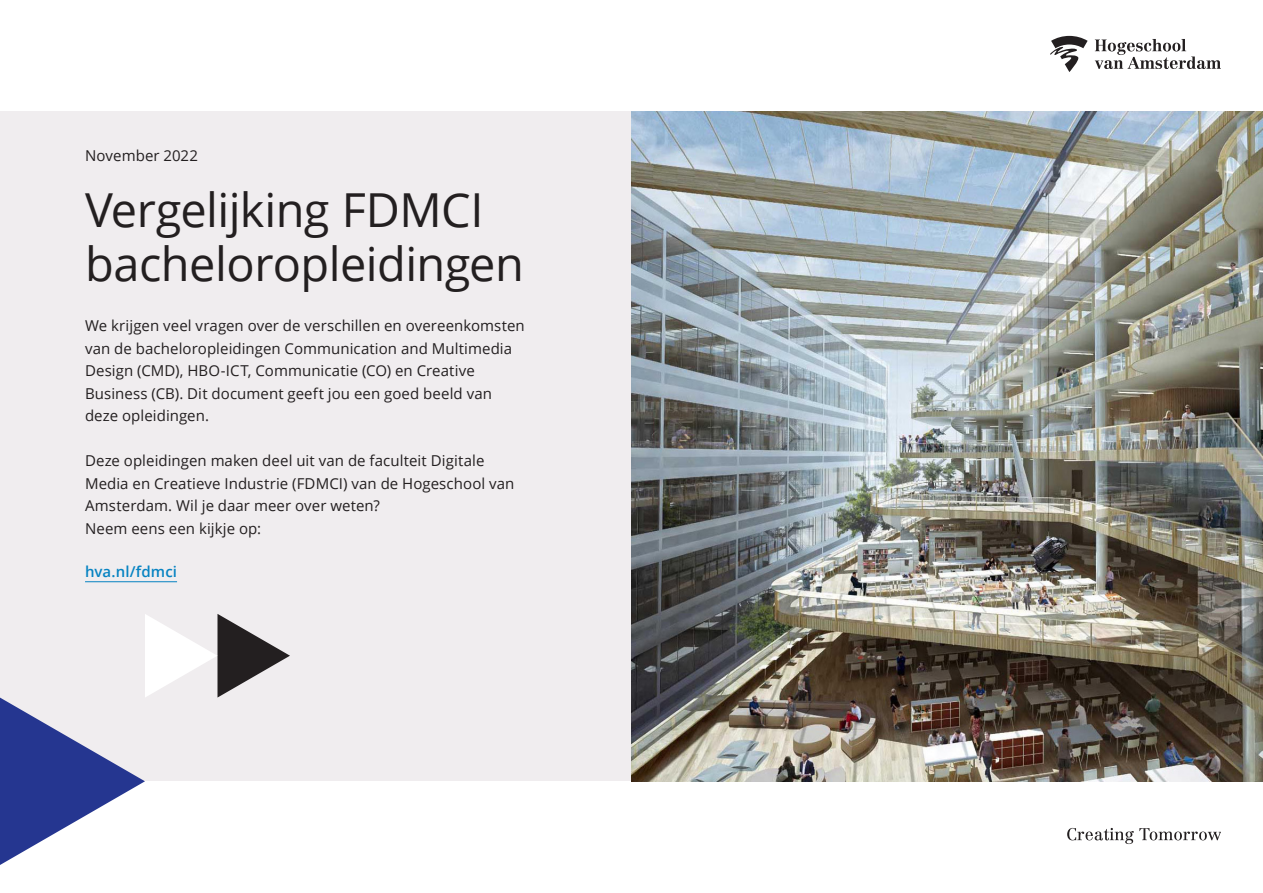
<style>
.page{position:relative;width:1263px;height:893px;background:#fff}
.page>*{position:absolute;margin:0;border:0;box-sizing:border-box;transform-origin:0 0}
.t1{font:46.8px/54px "Open Sans";letter-spacing:-.01em;color:#231f20}
.t2{font:15px/22.5px "Open Sans";letter-spacing:.005em;color:#231f20}
.t3{font:600 15px "Open Sans";letter-spacing:.005em;color:#0783c2}
</style>
<div class="page">
<div style="left:0;top:112px;width:1263px;height:669px;background:#f0edef"></div>
<svg style="left:0;top:614px;width:290px;height:251px"></svg>
<svg style="left:1095px;top:39px;width:126px;height:30px"></svg>
<svg style="left:1050px;top:36px;width:38px;height:36px"></svg>
<svg style="left:1067px;top:828px;width:154px;height:16px"></svg>
<img style="left:631px;top:112px;width:632px;height:669px">
<hr style="left:85px;top:581px;width:92px;height:1px;background:#0783c2">
<p class="t2" style="left:85px;top:144px;width:115px">November 2022</p>
<p class="t1" style="left:85px;top:182px;width:440px">Vergelijking FDMCI bacheloropleidingen</p>
<p class="t2" style="left:85px;top:314px;width:441px">We krijgen veel vragen over de verschillen en overeenkomsten van de bacheloropleidingen Communication and Multimedia Design (CMD), HBO-ICT, Communicatie (CO) en Creative Business (CB). Dit document geeft jou een goed beeld van deze opleidingen.</p>
<p class="t2" style="left:85px;top:449px;width:431px">Deze opleidingen maken deel uit van de faculteit Digitale Media en Creatieve Industrie (FDMCI) van de Hogeschool van Amsterdam. Wil je daar meer over weten?<br>Neem eens een kijkje op:</p>
<p class="t3" style="left:85px;top:561px;width:94px">hva.nl/fdmci</p>
</div>
